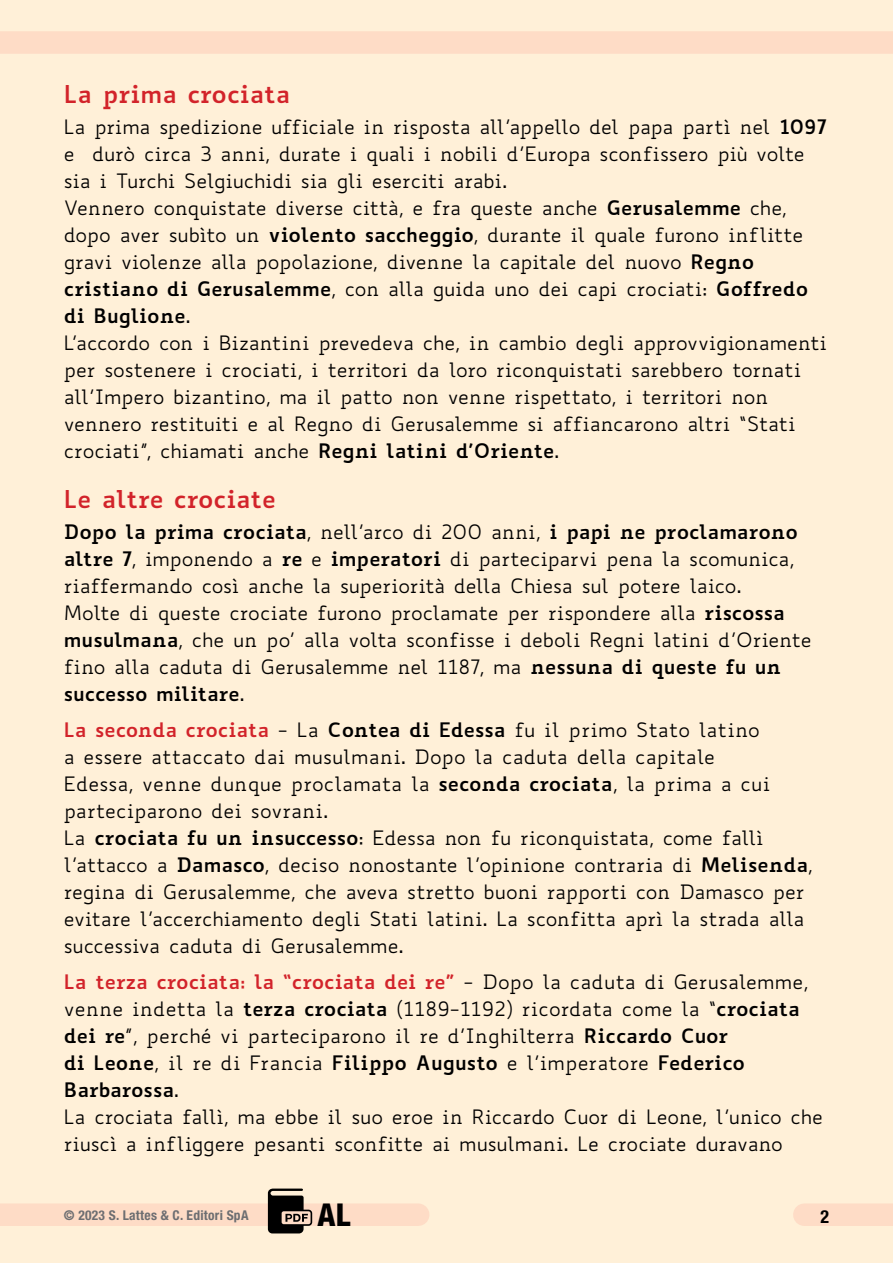
<style>
.page{position:relative;width:893px;height:1263px;background:#fff0d8}
.page>*{position:absolute;margin:0;border:0;box-sizing:border-box;transform-origin:0 0}
.t1{font:800 condensed 31.5px "Helvetica Neue LT Std";color:#000}
.t2{font:700 24px "Biancoenero";color:#d2232a}
.t3{font:19.5px/27px "Biancoenero";letter-spacing:-.02em;color:#000}
.t4{font:700 condensed 18px "Helvetica Neue LT Std";color:#000}
.t5{font:700 condensed 13.5px "Helvetica Neue LT Std";letter-spacing:.02em;color:#6d6e71}
.s1{font-weight:700}
.s2{font-weight:700;color:#d2232a}
</style>
<div class="page">
<div style="left:0;top:1203px;width:418px;height:23px;background:#fedcc6"></div>
<div style="left:0;top:31px;width:893px;height:23px;background:#fedcc6"></div>
<div style="left:804px;top:1203px;width:89px;height:23px;background:#fedcc6"></div>
<svg style="left:268px;top:1188px;width:44px;height:45px"></svg>
<p class="t2" style="left:64px;top:73px;width:228px">La prima crociata</p>
<p class="t3" style="left:64px;top:113px;width:765px">La prima spedizione ufficiale in risposta all’appello del papa partì nel <span class="s1">1097 </span>e durò circa 3 anni, durate i quali i nobili d’Europa sconfissero più volte sia i Turchi Selgiuchidi sia gli eserciti arabi.<br>Vennero conquistate diverse città, e fra queste anche <span class="s1">Gerusalemme</span> che, dopo aver subìto un <span class="s1">violento saccheggio</span>, durante il quale furono inflitte gravi violenze alla popolazione, divenne la capitale del nuovo <span class="s1">Regno cristiano di Gerusalemme</span>, con alla guida uno dei capi crociati: <span class="s1">Goffredo di Buglione</span>.<br>L’accordo con i Bizantini prevedeva che, in cambio degli approvvigionamenti per sostenere i crociati, i territori da loro riconquistati sarebbero tornati all’Impero bizantino, ma il patto non venne rispettato, i territori non vennero restituiti e al Regno di Gerusalemme si affiancarono altri “Stati crociati”, chiamati anche <span class="s1">Regni latini d’Oriente</span>.</p>
<p class="t2" style="left:64px;top:478px;width:214px">Le altre crociate</p>
<p class="t3" style="left:64px;top:518px;width:749px"><span class="s1">Dopo la prima crociata</span>, nell’arco di 200 anni, <span class="s1">i papi ne proclamarono altre 7</span>, imponendo a <span class="s1">re</span> e <span class="s1">imperatori</span> di parteciparvi pena la scomunica, riaffermando così anche la superiorità della Chiesa sul potere laico.<br>Molte di queste crociate furono proclamate per rispondere alla <span class="s1">riscossa musulmana</span>, che un po’ alla volta sconfisse i deboli Regni latini d’Oriente fino alla caduta di Gerusalemme nel 1187, ma <span class="s1">nessuna di queste fu un successo militare</span>.</p>
<p class="t3" style="left:64px;top:716px;width:751px"><span class="s2">La seconda crociata</span> - La <span class="s1">Contea di Edessa</span> fu il primo Stato latino<br>a essere attaccato dai musulmani. Dopo la caduta della capitale<br>Edessa, venne dunque proclamata la <span class="s1">seconda crociata</span>, la prima a cui parteciparono dei sovrani.<br>La <span class="s1">crociata fu un insuccesso</span>: Edessa non fu riconquistata, come fallì l’attacco a <span class="s1">Damasco</span>, deciso nonostante l’opinione contraria di <span class="s1">Melisenda</span>, regina di Gerusalemme, che aveva stretto buoni rapporti con Damasco per evitare l’accerchiamento degli Stati latini. La sconfitta aprì la strada alla successiva caduta di Gerusalemme.</p>
<p class="t3" style="left:64px;top:968px;width:761px"><span class="s2">La terza crociata: la “crociata dei re”</span> - Dopo la caduta di Gerusalemme, venne indetta la <span class="s1">terza crociata</span> (1189-1192) ricordata come la “<span class="s1">crociata dei re</span>”, perché vi parteciparono il re d’Inghilterra <span class="s1">Riccardo Cuor<br>di Leone</span>, il re di Francia <span class="s1">Filippo Augusto</span> e l’imperatore <span class="s1">Federico Barbarossa</span>.<br>La crociata fallì, ma ebbe il suo eroe in Riccardo Cuor di Leone, l’unico che riuscì a infliggere pesanti sconfitte ai musulmani. Le crociate duravano</p>
<p class="t5" style="left:64px;top:1206px;width:186px">© 2023 S. Lattes &amp; C. Editori SpA</p>
<h1 class="t1" style="left:318px;top:1195px;width:34px">AL</h1>
<p class="t4" style="left:820px;top:1206px;width:10px">2</p>
</div>
